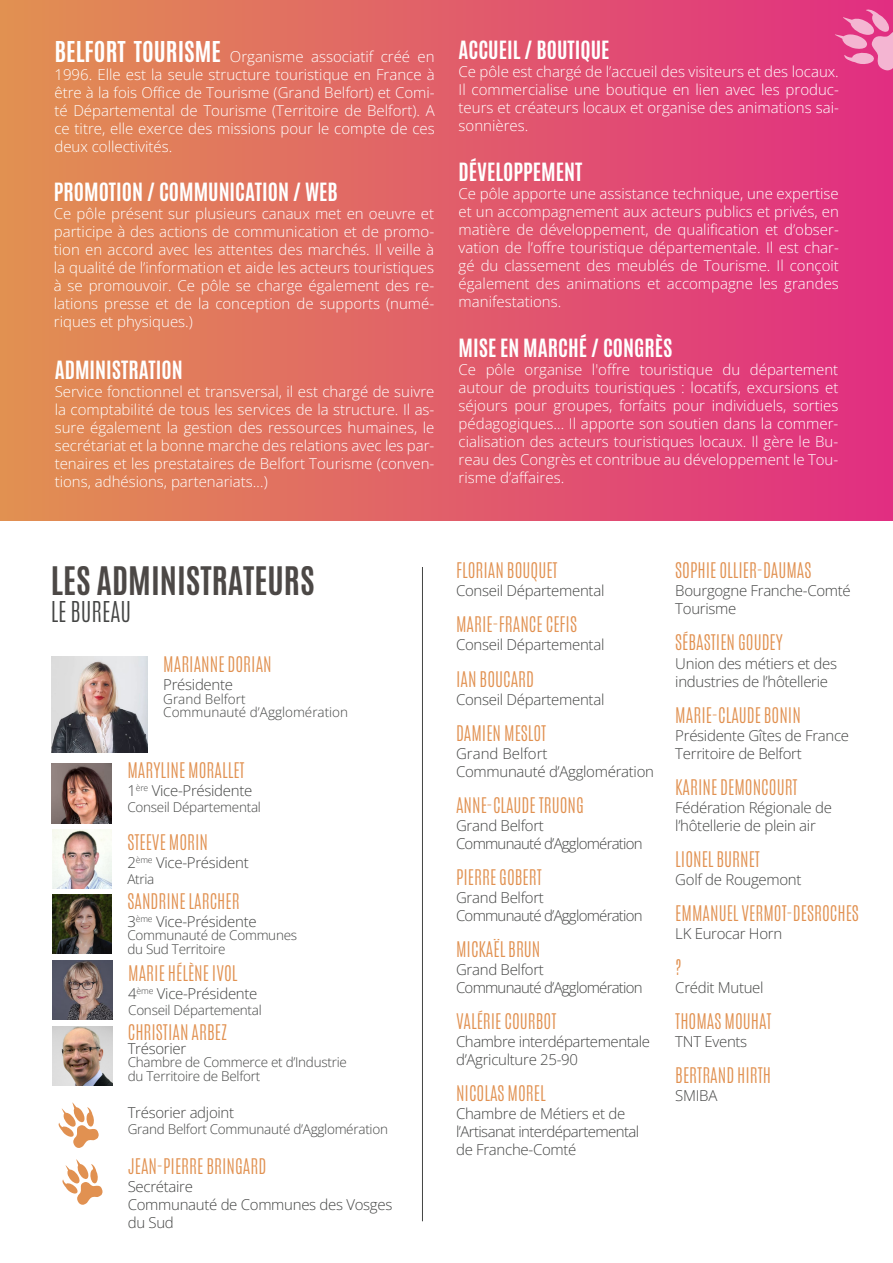
<style>
.page{position:relative;width:893px;height:1263px;background:#fff}
.page>*{position:absolute;margin:0;border:0;box-sizing:border-box;transform-origin:0 0}
.t1{font:700 32.85px "Antonio";color:#4c4846}
.t2{font:300 24px "Antonio";color:#444544}
.t3{font:700 21px "Antonio";color:#fff}
.t4{font:300 18px "Antonio";color:#e19151}
.t5{font:300 15px/18px "Open Sans";color:#fff;text-align:justify}
.t6{font:300 15px/18px "Open Sans";letter-spacing:-.02em;color:#444544}
.t7{font:300 15px "Open Sans";letter-spacing:-.05em;color:#444544}
.t8{font:300 15px/18px "Open Sans";letter-spacing:-.04em;color:#444544}
.t9{font:300 15px "Open Sans";color:#444544}
.t10{font:300 13.5px "Open Sans";letter-spacing:-.02em;color:#444544}
.t11{font:300 13.5px "Open Sans";color:#444544}
.s1{font-family:"Antonio";font-weight:700;font-size:24px}
</style>
<div class="page">
<div style="left:0;top:0;width:893px;height:521px;background:linear-gradient(to right,#e19151,#e12d82)"></div>
<img style="left:53px;top:960px;width:59px;height:60px">
<img style="left:52px;top:763px;width:59px;height:60px">
<img style="left:52px;top:657px;width:96px;height:95px">
<img style="left:53px;top:829px;width:59px;height:59px">
<svg style="left:835px;top:9px;width:58px;height:61px;background:#e96ba3"></svg>
<hr style="left:422px;top:567px;width:1px;height:654px;background:#444544">
<img style="left:53px;top:895px;width:59px;height:59px">
<img style="left:53px;top:1026px;width:59px;height:60px">
<svg style="left:62px;top:1159px;width:41px;height:46px"></svg>
<svg style="left:59px;top:1102px;width:40px;height:46px"></svg>
<p class="t5" style="left:54px;top:47px;width:382px"><span class="s1">BELFORT TOURISME</span> Organisme associatif créé en 1996. Elle est la seule structure touristique en France à être à la fois Office de Tourisme (Grand Belfort) et Comi&shy;té Départemental de Tourisme (Territoire de Belfort). A ce titre, elle exerce des missions pour le compte de ces deux collectivités.</p>
<p class="t3" style="left:54px;top:176px;width:285px">PROMOTION / COMMUNICATION / WEB</p>
<p class="t5" style="left:54px;top:204px;width:382px">Ce pôle présent sur plusieurs canaux met en oeuvre et participe à des actions de communication et de promo&shy;tion en accord avec les attentes des marchés. Il veille à la qualité de l’information et aide les acteurs touristiques à se promouvoir. Ce pôle se charge également des re&shy;lations presse et de la conception de supports (numé&shy;riques et physiques.)</p>
<p class="t3" style="left:55px;top:354px;width:129px">ADMINISTRATION</p>
<p class="t5" style="left:55px;top:383px;width:381px">Service fonctionnel et transversal, il est chargé de suivre la comptabilité de tous les services de la structure. Il as&shy;sure également la gestion des ressources humaines, le secrétariat et la bonne marche des relations avec les par&shy;tenaires et les prestataires de Belfort Tourisme (conven&shy;tions, adhésions, partenariats…)</p>
<p class="t3" style="left:459px;top:34px;width:152px">ACCUEIL / BOUTIQUE</p>
<p class="t5" style="left:459px;top:62px;width:382px">Ce pôle est chargé de l’accueil des visiteurs et des locaux.<br>Il commercialise une boutique en lien avec les produc&shy;teurs et créateurs locaux et organise des animations sai&shy;sonnières.</p>
<p class="t3" style="left:459px;top:156px;width:125px">DÉVELOPPEMENT</p>
<p class="t5" style="left:459px;top:184px;width:382px">Ce pôle apporte une assistance technique, une expertise et un accompagnement aux acteurs publics et privés, en matière de développement, de qualification et d’obser&shy;vation de l’offre touristique départementale. Il est char&shy;gé du classement des meublés de Tourisme. Il conçoit également des animations et accompagne les grandes manifestations.</p>
<p class="t3" style="left:459px;top:332px;width:215px">MISE EN MARCHÉ / CONGRÈS</p>
<p class="t5" style="left:459px;top:360px;width:381px">Ce pôle organise l'offre touristique du département autour de produits touristiques : locatifs, excursions et séjours pour groupes, forfaits pour individuels, sorties pédagogiques… Il apporte son soutien dans la commer&shy;cialisation des acteurs touristiques locaux. Il gère le Bu&shy;reau des Congrès et contribue au développement le Tou&shy;risme d’affaires.</p>
<p class="t1" style="left:51px;top:556px;width:265px">LES ADMINISTRATEURS</p>
<p class="t2" style="left:51px;top:594px;width:82px">LE BUREAU</p>
<p class="t4" style="left:163px;top:652px;width:110px">MARIANNE DORIAN</p>
<p class="t6" style="left:163px;top:675px;width:71px">Présidente</p>
<p class="t11" style="left:163px;top:690px;width:84px">Grand Belfort</p>
<p class="t11" style="left:163px;top:703px;width:186px">Communauté d’Agglomération</p>
<p class="t4" style="left:127px;top:757px;width:119px">MARYLINE MORALLET</p>
<p class="t6" style="left:127px;top:781px;width:126px">1<sup>ère</sup> Vice-Présidente</p>
<p class="t10" style="left:127px;top:797px;width:135px">Conseil Départemental</p>
<p class="t4" style="left:127px;top:829px;width:82px">STEEVE MORIN</p>
<p class="t6" style="left:127px;top:853px;width:123px">2<sup>ème</sup> Vice-Président</p>
<p class="t10" style="left:127px;top:870px;width:28px">Atria</p>
<p class="t4" style="left:127px;top:888px;width:114px">SANDRINE LARCHER</p>
<p class="t6" style="left:127px;top:912px;width:131px">3<sup>ème</sup> Vice-Présidente</p>
<p class="t10" style="left:127px;top:926px;width:171px">Communauté de Communes</p>
<p class="t10" style="left:127px;top:940px;width:100px">du Sud Territoire</p>
<p class="t4" style="left:128px;top:960px;width:111px">MARIE HÉLÈNE IVOL</p>
<p class="t6" style="left:128px;top:984px;width:131px">4<sup>ème</sup> Vice-Présidente</p>
<p class="t10" style="left:128px;top:1001px;width:135px">Conseil Départemental</p>
<p class="t4" style="left:128px;top:1020px;width:101px">CHRISTIAN ARBEZ</p>
<p class="t6" style="left:128px;top:1039px;width:60px">Trésorier</p>
<p class="t10" style="left:128px;top:1053px;width:221px">Chambre de Commerce et d’Industrie</p>
<p class="t10" style="left:128px;top:1067px;width:134px">du Territoire de Belfort</p>
<p class="t6" style="left:128px;top:1103px;width:108px">Trésorier adjoint</p>
<p class="t10" style="left:128px;top:1120px;width:262px">Grand Belfort Communauté d’Agglomération</p>
<p class="t4" style="left:128px;top:1153px;width:140px">JEAN-PIERRE BRINGARD</p>
<p class="t6" style="left:128px;top:1177px;width:67px">Secrétaire</p>
<p class="t6" style="left:128px;top:1195px;width:266px">Communauté de Communes des Vosges du Sud</p>
<p class="t4" style="left:456px;top:558px;width:103px">FLORIAN BOUQUET</p>
<p class="t6" style="left:456px;top:582px;width:150px">Conseil Départemental</p>
<p class="t4" style="left:456px;top:612px;width:122px">MARIE-FRANCE CEFIS</p>
<p class="t6" style="left:456px;top:636px;width:150px">Conseil Départemental</p>
<p class="t4" style="left:456px;top:666px;width:80px">IAN BOUCARD</p>
<p class="t6" style="left:456px;top:690px;width:150px">Conseil Départemental</p>
<p class="t4" style="left:456px;top:720px;width:92px">DAMIEN MESLOT</p>
<p class="t9" style="left:456px;top:743px;width:93px">Grand Belfort</p>
<p class="t6" style="left:456px;top:762px;width:199px">Communauté d’Agglomération</p>
<p class="t4" style="left:456px;top:792px;width:129px">ANNE-CLAUDE TRUONG</p>
<p class="t6" style="left:456px;top:816px;width:89px">Grand Belfort</p>
<p class="t7" style="left:456px;top:833px;width:188px">Communauté d’Agglomération</p>
<p class="t4" style="left:456px;top:864px;width:87px">PIERRE GOBERT</p>
<p class="t6" style="left:456px;top:888px;width:89px">Grand Belfort</p>
<p class="t7" style="left:456px;top:905px;width:188px">Communauté d’Agglomération</p>
<p class="t4" style="left:456px;top:936px;width:86px">MICKAËL BRUN</p>
<p class="t6" style="left:456px;top:960px;width:89px">Grand Belfort</p>
<p class="t7" style="left:456px;top:977px;width:188px">Communauté d’Agglomération</p>
<p class="t4" style="left:456px;top:1008px;width:102px">VALÉRIE COURBOT</p>
<p class="t6" style="left:456px;top:1032px;width:195px">Chambre interdépartementale d’Agriculture 25-90</p>
<p class="t4" style="left:456px;top:1080px;width:91px">NICOLAS MOREL</p>
<p class="t6" style="left:456px;top:1104px;width:171px">Chambre de Métiers et de</p>
<p class="t8" style="left:456px;top:1122px;width:185px">l’Artisanat interdépartemental de Franche-Comté</p>
<p class="t4" style="left:675px;top:558px;width:138px">SOPHIE OLLIER-DAUMAS</p>
<p class="t6" style="left:675px;top:582px;width:177px">Bourgogne Franche-Comté<br>Tourisme</p>
<p class="t4" style="left:675px;top:630px;width:109px">SÉBASTIEN GOUDEY</p>
<p class="t6" style="left:675px;top:654px;width:163px">Union des métiers et des industries de l’hôtellerie</p>
<p class="t4" style="left:675px;top:702px;width:127px">MARIE-CLAUDE BONIN</p>
<p class="t6" style="left:675px;top:726px;width:175px">Présidente Gîtes de France<br>Territoire de Belfort</p>
<p class="t4" style="left:675px;top:774px;width:124px">KARINE DEMONCOURT</p>
<p class="t6" style="left:675px;top:798px;width:158px">Fédération Régionale de</p>
<p class="t6" style="left:675px;top:816px;width:142px">l’hôtellerie de plein air</p>
<p class="t4" style="left:675px;top:846px;width:86px">LIONEL BURNET</p>
<p class="t6" style="left:675px;top:870px;width:128px">Golf de Rougemont</p>
<p class="t4" style="left:675px;top:900px;width:185px">EMMANUEL VERMOT-DESROCHES</p>
<p class="t6" style="left:675px;top:924px;width:108px">LK Eurocar Horn</p>
<p class="t4" style="left:675px;top:954px;width:8px">?</p>
<p class="t6" style="left:675px;top:978px;width:90px">Crédit Mutuel</p>
<p class="t4" style="left:675px;top:1008px;width:98px">THOMAS MOUHAT</p>
<p class="t6" style="left:675px;top:1032px;width:73px">TNT Events</p>
<p class="t4" style="left:675px;top:1062px;width:97px">BERTRAND HIRTH</p>
<p class="t6" style="left:675px;top:1086px;width:44px">SMIBA</p>
</div>
